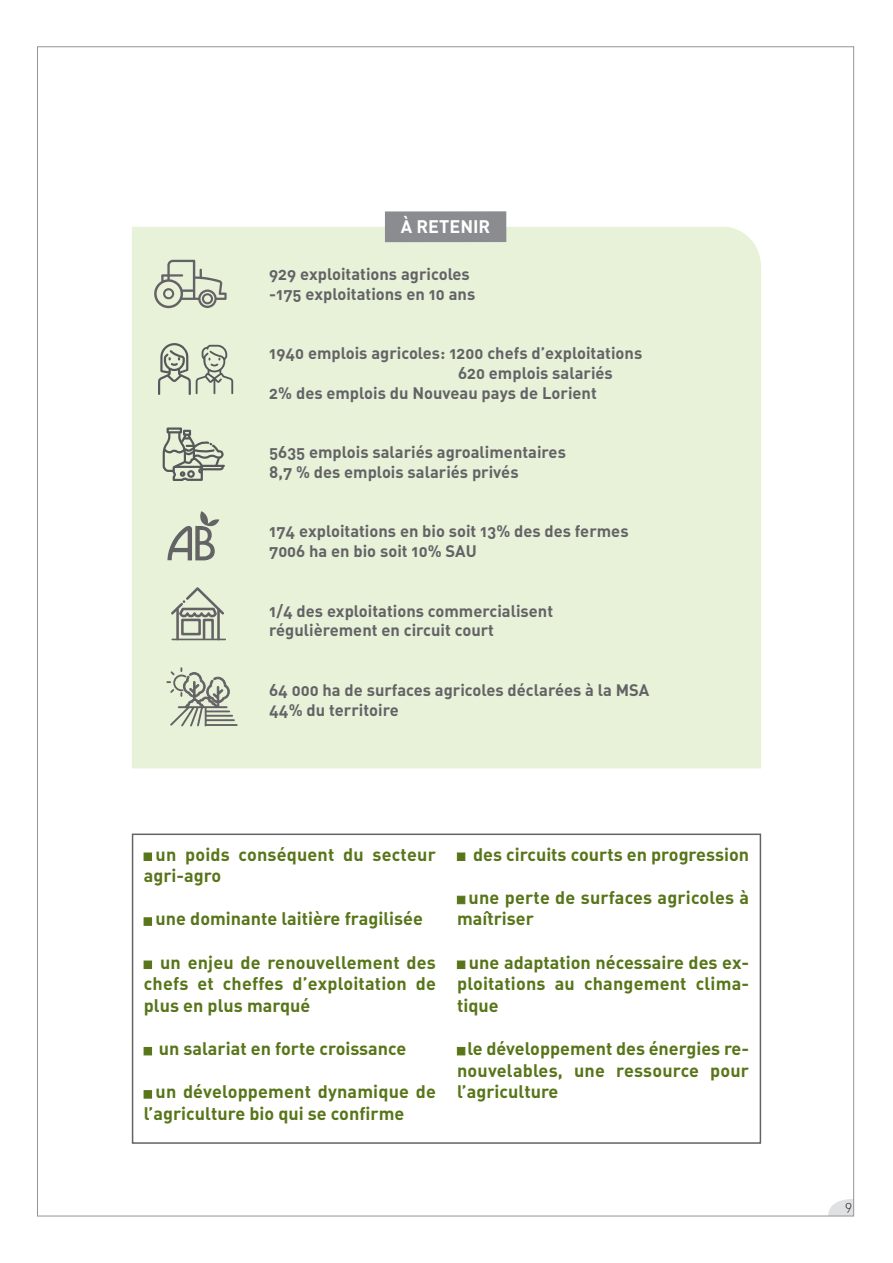
<style>
.page{position:relative;width:893px;height:1263px;background:#fff}
.page>*{position:absolute;margin:0;border:0;box-sizing:border-box;transform-origin:0 0}
.t1{font:18px/21.6px "DIN Bold Alternate";color:#587519}
.t2{font:18px "DIN Bold Alternate";color:#fff}
.t3{font:16.5px "DIN Bold Alternate";color:#636366}
.t4{font:13.5px "DIN Light Alternate";color:#231f20}
.s1{font-family:"Monotype Sorts";font-size:10.5px}
</style>
<div class="page">
<svg style="left:828px;top:1199px;width:24px;height:15px"></svg>
<div style="left:132px;top:227px;width:629px;height:541px;background:#e8f2d9"></div>
<div style="left:385px;top:211px;width:121px;height:31px;background:#8a8c8f"></div>
<svg style="left:154px;top:260px;width:73px;height:48px"></svg>
<hr style="left:206px;top:715px;width:26px;height:2px;background:#636366">
<hr style="left:206px;top:719px;width:28px;height:2px;background:#636366">
<hr style="left:206px;top:724px;width:31px;height:2px;background:#636366">
<svg style="left:167px;top:668px;width:63px;height:60px"></svg>
<hr style="left:179px;top:706px;width:48px;height:2px;background:#636366">
<svg style="left:168px;top:511px;width:51px;height:49px"></svg>
<svg style="left:162px;top:426px;width:63px;height:56px"></svg>
<svg style="left:158px;top:343px;width:75px;height:52px"></svg>
<svg style="left:169px;top:585px;width:57px;height:56px"></svg>
<div style="left:132px;top:833px;width:629px;height:311px;border:2px solid #636366"></div>
<p class="t2" style="left:401px;top:220px;width:91px">À RETENIR</p>
<p class="t3" style="left:269px;top:268px;width:202px">929 exploitations agricoles</p>
<p class="t3" style="left:269px;top:288px;width:208px">-175 exploitations en 10 ans</p>
<p class="t3" style="left:269px;top:347px;width:375px">1940 emplois agricoles: 1200 chefs d’exploitations</p>
<p class="t3" style="left:458px;top:367px;width:156px">620 emplois salariés</p>
<p class="t3" style="left:269px;top:387px;width:329px">2% des emplois du Nouveau pays de Lorient</p>
<p class="t3" style="left:269px;top:446px;width:298px">5635 emplois salariés agroalimentaires</p>
<p class="t3" style="left:269px;top:466px;width:251px">8,7 % des emplois salariés privés</p>
<p class="t3" style="left:269px;top:525px;width:361px">174 exploitations en bio soit 13% des des fermes</p>
<p class="t3" style="left:269px;top:545px;width:209px">7006 ha en bio soit 10% SAU</p>
<p class="t3" style="left:269px;top:605px;width:285px">1/4 des exploitations commercialisent</p>
<p class="t3" style="left:269px;top:624px;width:226px">régulièrement en circuit court</p>
<p class="t3" style="left:269px;top:684px;width:382px">64 000 ha de surfaces agricoles déclarées à la MSA</p>
<p class="t3" style="left:269px;top:704px;width:131px">44% du territoire</p>
<p class="t1" style="left:144px;top:845px;width:294px"><span class="s1">N</span> un poids conséquent du secteur agri-agro</p>
<p class="t1" style="left:144px;top:910px;width:281px"><span class="s1">N</span> une dominante laitière fragilisée</p>
<p class="t1" style="left:144px;top:953px;width:294px;text-align:justify"><span class="s1">N</span> un enjeu de renouvellement des chefs et cheffes d’exploitation de plus en plus marqué</p>
<p class="t1" style="left:144px;top:1039px;width:264px"><span class="s1">N</span> un salariat en forte croissance</p>
<p class="t1" style="left:144px;top:1083px;width:294px"><span class="s1">N</span> un développement dynamique de l’agriculture bio qui se confirme</p>
<p class="t1" style="left:457px;top:845px;width:293px"><span class="s1">N</span> des circuits courts en progression</p>
<p class="t1" style="left:457px;top:888px;width:294px"><span class="s1">N</span> une perte de surfaces agricoles à maîtriser</p>
<p class="t1" style="left:457px;top:953px;width:294px;text-align:justify"><span class="s1">N</span> une adaptation nécessaire des ex&shy;ploitations au changement clima&shy;tique</p>
<p class="t1" style="left:457px;top:1039px;width:294px;text-align:justify"><span class="s1">N</span> le développement des énergies re&shy;nouvelables, une ressource pour l’agriculture</p>
<p class="t4" style="left:845px;top:1202px;width:9px">9</p>
</div>
